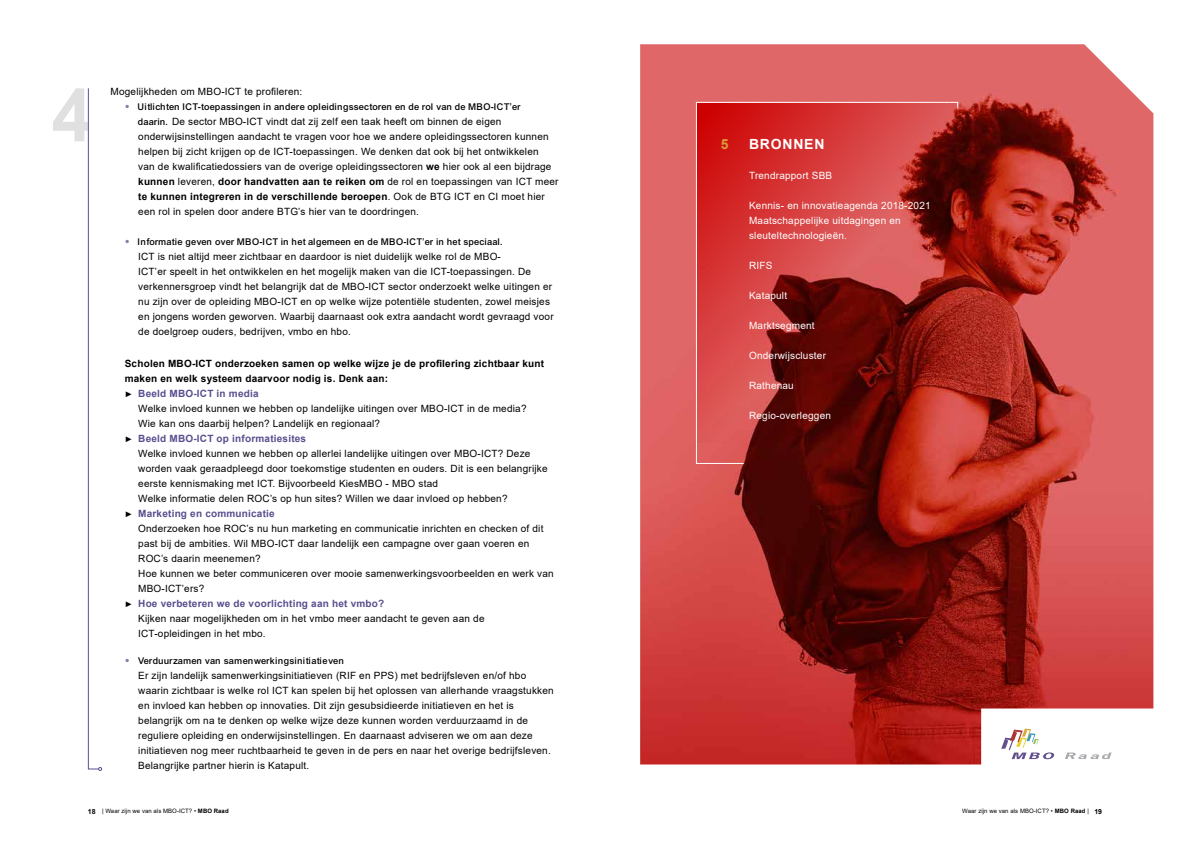
<style>
.page{position:relative;width:1191px;height:842px;background:#fff}
.page>*{position:absolute;margin:0;border:0;box-sizing:border-box;transform-origin:0 0}
.t1{font:700 14px "Arial";letter-spacing:.055em;color:#fff}
.t2{font:700 14px "Arial";color:#db9a38}
.t3{font:10px/15px "Arial";letter-spacing:.02em;color:#000}
.t4{font:10px "Arial Mdm";letter-spacing:.02em;color:#000}
.t5{font:10px/15px "Arial";letter-spacing:.02em;color:#fff}
.t6{font:700 10px "Arial";letter-spacing:.02em;color:#5a4e8e}
.t7{font:700 10px "Arial";letter-spacing:.02em;color:#000}
.t8{font:6px "Arial";letter-spacing:.01em;color:#000}
.s1{font-family:"Arial";font-weight:900;color:#877bab}
.s2{font-family:"Arial Mdm"}
.s3{font-weight:700}
.s4{font-weight:400;font-size:8px;color:#000}
.s5{font-weight:700;font-size:7px}
</style>
<div class="page">
<img style="left:640px;top:44px;width:513px;height:720px">
<svg style="left:695px;top:103px;width:260px;height:340px;background:#a02f29"></svg>
<svg style="left:950px;top:102px;width:8px;height:8px"></svg>
<svg style="left:1001px;top:729px;width:53px;height:30px"></svg>
<svg style="left:1065px;top:752px;width:46px;height:7px"></svg>
<svg style="left:696px;top:102px;width:254px;height:362px;background:#ab2f2d"></svg>
<svg style="left:53px;top:88px;width:49px;height:683px"></svg>
<p class="t3" style="left:111px;top:84px;width:193px">Mogelijkheden om MBO-ICT te profileren:</p>
<p class="t4" style="left:125px;top:101px;width:398px"><span class="s1">•</span> Uitlichten ICT-toepassingen in andere opleidingssectoren en de rol van de MBO-ICT’er</p>
<p class="t3" style="left:138px;top:114px;width:422px"><span class="s2">daarin.</span> De sector MBO-ICT vindt dat zij zelf een taak heeft om binnen de eigen onderwijsinstellingen aandacht te vragen voor hoe we andere opleidingssectoren kunnen helpen bij zicht krijgen op de ICT-toepassingen. We denken dat ook bij het ontwikkelen<br>van de kwalificatiedossiers van de overige opleidingssectoren <span class="s3">we</span> hier ook al een bijdrage <span class="s3">kunnen</span> leveren, <span class="s3">door handvatten aan te reiken om</span> de rol en toepassingen van ICT meer <span class="s3">te kunnen integreren in de verschillende beroepen</span>. Ook de BTG ICT en CI moet hier een rol in spelen door andere BTG’s hier van te doordringen.</p>
<p class="t4" style="left:125px;top:236px;width:380px"><span class="s1">•</span> Informatie geven over MBO-ICT in het algemeen en de MBO-ICT’er in het speciaal.</p>
<p class="t3" style="left:138px;top:249px;width:417px">ICT is niet altijd meer zichtbaar en daardoor is niet duidelijk welke rol de MBO-<br>ICT’er speelt in het ontwikkelen en het mogelijk maken van die ICT-toepassingen. De verkennersgroep vindt het belangrijk dat de MBO-ICT sector onderzoekt welke uitingen er nu zijn over de opleiding MBO-ICT en op welke wijze potentiële studenten, zowel meisjes en jongens worden geworven. Waarbij daarnaast ook extra aandacht wordt gevraagd voor de doelgroep ouders, bedrijven, vmbo en hbo.</p>
<p class="t7" style="left:125px;top:357px;width:421px">Scholen MBO-ICT onderzoeken samen op welke wijze je de profilering zichtbaar kunt</p>
<p class="t7" style="left:125px;top:372px;width:265px">maken en welk systeem daarvoor nodig is. Denk aan:</p>
<p class="t6" style="left:125px;top:387px;width:135px"><span class="s4">►</span> Beeld MBO-ICT in media</p>
<p class="t3" style="left:138px;top:401px;width:390px">Welke invloed kunnen we hebben op landelijke uitingen over MBO-ICT in de media?</p>
<p class="t3" style="left:138px;top:416px;width:243px">Wie kan ons daarbij helpen? Landelijk en regionaal?</p>
<p class="t6" style="left:125px;top:432px;width:183px"><span class="s4">►</span> Beeld MBO-ICT op informatiesites</p>
<p class="t3" style="left:138px;top:446px;width:394px">Welke invloed kunnen we hebben op allerlei landelijke uitingen over MBO-ICT? Deze</p>
<p class="t3" style="left:138px;top:461px;width:411px">worden vaak geraadpleegd door toekomstige studenten en ouders. Dit is een belangrijke</p>
<p class="t3" style="left:138px;top:476px;width:301px">eerste kennismaking met ICT. Bijvoorbeeld KiesMBO - MBO stad</p>
<p class="t3" style="left:138px;top:491px;width:371px">Welke informatie delen ROC’s op hun sites? Willen we daar invloed op hebben?</p>
<p class="t6" style="left:125px;top:507px;width:151px"><span class="s4">►</span> Marketing en communicatie</p>
<p class="t3" style="left:138px;top:521px;width:407px">Onderzoeken hoe ROC’s nu hun marketing en communicatie inrichten en checken of dit</p>
<p class="t3" style="left:138px;top:536px;width:392px">past bij de ambities. Wil MBO-ICT daar landelijk een campagne over gaan voeren en</p>
<p class="t3" style="left:138px;top:551px;width:124px">ROC’s daarin meenemen?</p>
<p class="t3" style="left:138px;top:566px;width:417px">Hoe kunnen we beter communiceren over mooie samenwerkingsvoorbeelden en werk van</p>
<p class="t3" style="left:138px;top:581px;width:68px">MBO-ICT’ers?</p>
<p class="t6" style="left:125px;top:597px;width:261px"><span class="s4">►</span> Hoe verbeteren we de voorlichting aan het vmbo?</p>
<p class="t3" style="left:138px;top:611px;width:348px">Kijken naar mogelijkheden om in het vmbo meer aandacht te geven aan de</p>
<p class="t3" style="left:138px;top:626px;width:129px">ICT-opleidingen in het mbo.</p>
<p class="t4" style="left:125px;top:655px;width:221px"><span class="s1">•</span> Verduurzamen van samenwerkingsinitiatieven</p>
<p class="t3" style="left:138px;top:668px;width:417px">Er zijn landelijk samenwerkingsinitiatieven (RIF en PPS) met bedrijfsleven en/of hbo waarin zichtbaar is welke rol ICT kan spelen bij het oplossen van allerhande vraagstukken en invloed kan hebben op innovaties. Dit zijn gesubsidieerde initiatieven en het is belangrijk om na te denken op welke wijze deze kunnen worden verduurzaamd in de reguliere opleiding en onderwijsinstellingen. En daarnaast adviseren we om aan deze initiatieven nog meer ruchtbaarheid te geven in de pers en naar het overige bedrijfsleven.<br>Belangrijke partner hierin is Katapult.</p>
<h1 class="t2" style="left:720px;top:134px;width:9px">5</h1>
<h1 class="t1" style="left:749px;top:134px;width:77px">BRONNEN</h1>
<p class="t5" style="left:749px;top:168px;width:85px">Trendrapport SBB</p>
<p class="t5" style="left:749px;top:198px;width:183px">Kennis- en innovatieagenda 2018-2021<br>Maatschappelijke uitdagingen en sleuteltechnologieën.</p>
<p class="t5" style="left:749px;top:258px;width:25px">RIFS</p>
<p class="t5" style="left:749px;top:288px;width:40px">Katapult</p>
<p class="t5" style="left:749px;top:318px;width:67px">Marktsegment</p>
<p class="t5" style="left:749px;top:348px;width:78px">Onderwijscluster</p>
<p class="t5" style="left:749px;top:378px;width:46px">Rathenau</p>
<p class="t5" style="left:749px;top:408px;width:83px">Regio-overleggen</p>
<p class="t8" style="left:88px;top:807px;width:142px"><span class="s5">18</span> | Waar zijn we van als MBO-ICT? • <span class="s3">MBO Raad</span></p>
<p class="t8" style="left:962px;top:807px;width:141px">Waar zijn we van als MBO-ICT? • <span class="s3">MBO Raad</span> | <span class="s5">19</span></p>
</div>
